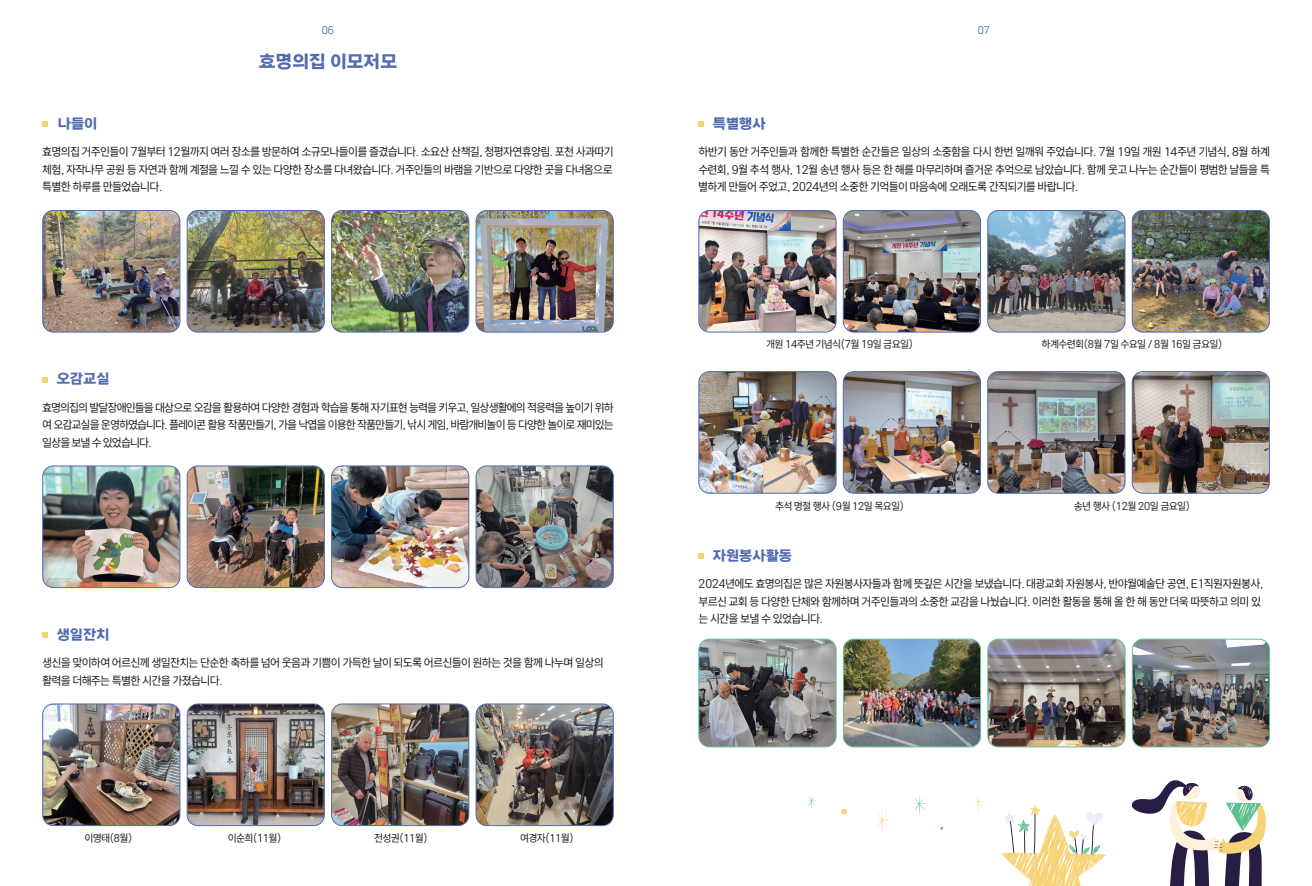
<style>
.page{position:relative;width:1312px;height:886px;background:#fff}
.page>*{position:absolute;margin:0;border:0;box-sizing:border-box;transform-origin:0 0}
.t1{font:500 17.5px "DSA End End End";color:#516bb3}
.t2{font:500 13.75px "DSA End End End";color:#516bb3}
.t3{font:12.5px/17.5px "Freesentation 4";letter-spacing:-.005em;color:#231f20;text-align:justify}
.t4{font:11.25px "Freesentation 4";letter-spacing:-.01em;color:#231f20}
.t5{font:300 11.25px "Freesentation 3";color:#2262a5}
</style>
<div class="page">
<img style="left:43px;top:704px;width:137px;height:121px">
<div style="left:43px;top:704px;width:137px;height:122px;border:1px solid #516bb3;border-radius:11px"></div>
<img style="left:187px;top:704px;width:137px;height:121px">
<div style="left:187px;top:704px;width:137px;height:122px;border:1px solid #516bb3;border-radius:11px"></div>
<img style="left:331px;top:704px;width:137px;height:121px">
<div style="left:331px;top:704px;width:138px;height:122px;border:1px solid #516bb3;border-radius:11px"></div>
<img style="left:476px;top:704px;width:137px;height:121px">
<div style="left:476px;top:704px;width:137px;height:122px;border:1px solid #516bb3;border-radius:11px"></div>
<img style="left:700px;top:210px;width:135px;height:122px">
<div style="left:698px;top:210px;width:138px;height:122px;border:1px solid #516bb3;border-radius:11px"></div>
<img style="left:700px;top:372px;width:135px;height:121px">
<div style="left:698px;top:371px;width:138px;height:122px;border:1px solid #516bb3;border-radius:11px"></div>
<img style="left:843px;top:210px;width:137px;height:122px">
<div style="left:843px;top:210px;width:137px;height:122px;border:1px solid #516bb3;border-radius:11px"></div>
<img style="left:843px;top:372px;width:137px;height:121px">
<div style="left:843px;top:371px;width:137px;height:122px;border:1px solid #516bb3;border-radius:11px"></div>
<img style="left:989px;top:210px;width:135px;height:122px">
<div style="left:987px;top:210px;width:137px;height:122px;border:1px solid #516bb3;border-radius:11px"></div>
<img style="left:988px;top:372px;width:136px;height:121px">
<div style="left:987px;top:371px;width:137px;height:122px;border:1px solid #516bb3;border-radius:11px"></div>
<img style="left:1133px;top:210px;width:136px;height:122px">
<div style="left:1131px;top:210px;width:138px;height:122px;border:1px solid #516bb3;border-radius:11px"></div>
<img style="left:1133px;top:372px;width:136px;height:121px">
<div style="left:1131px;top:371px;width:138px;height:122px;border:1px solid #516bb3;border-radius:11px"></div>
<img style="left:43px;top:210px;width:137px;height:122px">
<div style="left:43px;top:210px;width:137px;height:122px;border:1px solid #516bb3;border-radius:11px"></div>
<img style="left:187px;top:210px;width:137px;height:122px">
<div style="left:187px;top:210px;width:137px;height:122px;border:1px solid #516bb3;border-radius:11px"></div>
<img style="left:331px;top:210px;width:137px;height:122px">
<div style="left:331px;top:210px;width:138px;height:122px;border:1px solid #516bb3;border-radius:11px"></div>
<img style="left:476px;top:210px;width:137px;height:122px">
<div style="left:476px;top:210px;width:137px;height:122px;border:1px solid #516bb3;border-radius:11px"></div>
<svg style="left:43px;top:121px;width:5px;height:6px"></svg>
<svg style="left:698px;top:121px;width:6px;height:6px"></svg>
<img style="left:43px;top:466px;width:137px;height:121px">
<div style="left:43px;top:466px;width:137px;height:122px;border:1px solid #516bb3;border-radius:11px"></div>
<img style="left:187px;top:466px;width:137px;height:121px">
<div style="left:187px;top:466px;width:137px;height:122px;border:1px solid #516bb3;border-radius:11px"></div>
<img style="left:331px;top:466px;width:137px;height:121px">
<div style="left:331px;top:466px;width:138px;height:122px;border:1px solid #516bb3;border-radius:11px"></div>
<img style="left:476px;top:466px;width:137px;height:121px">
<div style="left:476px;top:466px;width:137px;height:122px;border:1px solid #516bb3;border-radius:11px"></div>
<svg style="left:43px;top:377px;width:5px;height:5px"></svg>
<svg style="left:43px;top:632px;width:5px;height:6px"></svg>
<svg style="left:698px;top:554px;width:6px;height:5px"></svg>
<img style="left:700px;top:639px;width:135px;height:108px">
<div style="left:698px;top:639px;width:138px;height:108px;border:1px solid #60c08f;border-radius:11px"></div>
<img style="left:843px;top:639px;width:137px;height:108px">
<div style="left:843px;top:639px;width:137px;height:108px;border:1px solid #60c08f;border-radius:11px"></div>
<img style="left:989px;top:639px;width:135px;height:108px">
<div style="left:987px;top:639px;width:137px;height:108px;border:1px solid #60c08f;border-radius:11px"></div>
<img style="left:1133px;top:639px;width:136px;height:108px">
<div style="left:1131px;top:639px;width:138px;height:108px;border:1px solid #60c08f;border-radius:11px"></div>
<svg style="left:1131px;top:780px;width:135px;height:106px"></svg>
<svg style="left:1002px;top:805px;width:104px;height:81px"></svg>
<svg style="left:841px;top:809px;width:5px;height:5px"></svg>
<svg style="left:876px;top:810px;width:13px;height:24px"></svg>
<svg style="left:974px;top:794px;width:9px;height:18px"></svg>
<svg style="left:913px;top:795px;width:13px;height:19px"></svg>
<svg style="left:807px;top:795px;width:9px;height:13px"></svg>
<p class="t5" style="left:322px;top:23px;width:14px">06</p>
<p class="t5" style="left:977px;top:23px;width:14px">07</p>
<p class="t2" style="left:58px;top:114px;width:41px">나들이</p>
<p class="t1" style="left:259px;top:50px;width:140px">효명의집 이모저모</p>
<p class="t3" style="left:42px;top:143px;width:572px">효명의집 거주인들이 7월부터 12월까지 여러 장소를 방문하여 소규모나들이를 즐겼습니다. 소요산 산책길, 청평자연휴양림. 포천 사과따기 체험, 자작나무 공원 등 자연과 함께 계절을 느낄 수 있는 다양한 장소를 다녀왔습니다. 거주인들의 바램을 기반으로 다양한 곳을 다녀옴으로 특별한 하루를 만들었습니다.</p>
<p class="t2" style="left:57px;top:369px;width:54px">오감교실</p>
<p class="t3" style="left:42px;top:398px;width:572px">효명의집의 발달장애인들을 대상으로 오감을 활용하여 다양한 경험과 학습을 통해 자기표현 능력을 키우고, 일상생활에의 적응력을 높이기 위하 여 오감교실을 운영하였습니다. 플레이콘 활용 작품만들기, 가을 낙엽을 이용한 작품만들기, 낚시 게임, 바람개비놀이 등 다양한 놀이로 재미있는 일상을 보낼 수 있었습니다.</p>
<p class="t2" style="left:57px;top:625px;width:54px">생일잔치</p>
<p class="t3" style="left:42px;top:653px;width:562px">생신을 맞이하여 어르신께 생일잔치는 단순한 축하를 넘어 웃음과 기쁨이 가득한 날이 되도록 어르신들이 원하는 것을 함께 나누며 일상의 활력을 더해주는 특별한 시간을 가졌습니다.</p>
<p class="t4" style="left:85px;top:831px;width:49px">이영태(8월)</p>
<p class="t4" style="left:228px;top:831px;width:55px">이순희(11월)</p>
<p class="t4" style="left:374px;top:831px;width:55px">전성권(11월)</p>
<p class="t4" style="left:520px;top:831px;width:55px">여경자(11월)</p>
<p class="t2" style="left:712px;top:114px;width:54px">특별행사</p>
<p class="t3" style="left:698px;top:143px;width:572px">하반기 동안 거주인들과 함께한 특별한 순간들은 일상의 소중함을 다시 한번 일깨워 주었습니다. 7월 19일 개원 14주년 기념식, 8월 하계 수련회, 9월 추석 행사, 12월 송년 행사 등은 한 해를 마무리하며 즐거운 추억으로 남았습니다. 함께 웃고 나누는 순간들이 평범한 날들을 특 별하게 만들어 주었고, 2024년의 소중한 기억들이 마음속에 오래도록 간직되기를 바랍니다.</p>
<p class="t4" style="left:766px;top:337px;width:148px">개원 14주년 기념식(7월 19일 금요일)</p>
<p class="t4" style="left:775px;top:499px;width:130px">추석 명절 행사 (9월 12일 목요일)</p>
<p class="t2" style="left:712px;top:546px;width:81px">자원봉사활동</p>
<p class="t4" style="left:1041px;top:337px;width:182px">하계수련회(8월 7일 수요일 / 8월 16일 금요일)</p>
<p class="t4" style="left:1073px;top:499px;width:117px">송년 행사 (12월 20일 금요일)</p>
<p class="t3" style="left:698px;top:575px;width:566px;text-align:left">2024년에도 효명의집은 많은 자원봉사자들과 함께 뜻깊은 시간을 보냈습니다. 대광교회 자원봉사, 반야월예술단 공연, E1직원자원봉사, 부르신 교회 등 다양한 단체와 함께하며 거주인들과의 소중한 교감을 나눴습니다. 이러한 활동을 통해 올 한 해 동안 더욱 따뜻하고 의미 있 는 시간을 보낼 수 있었습니다.</p>
</div>
